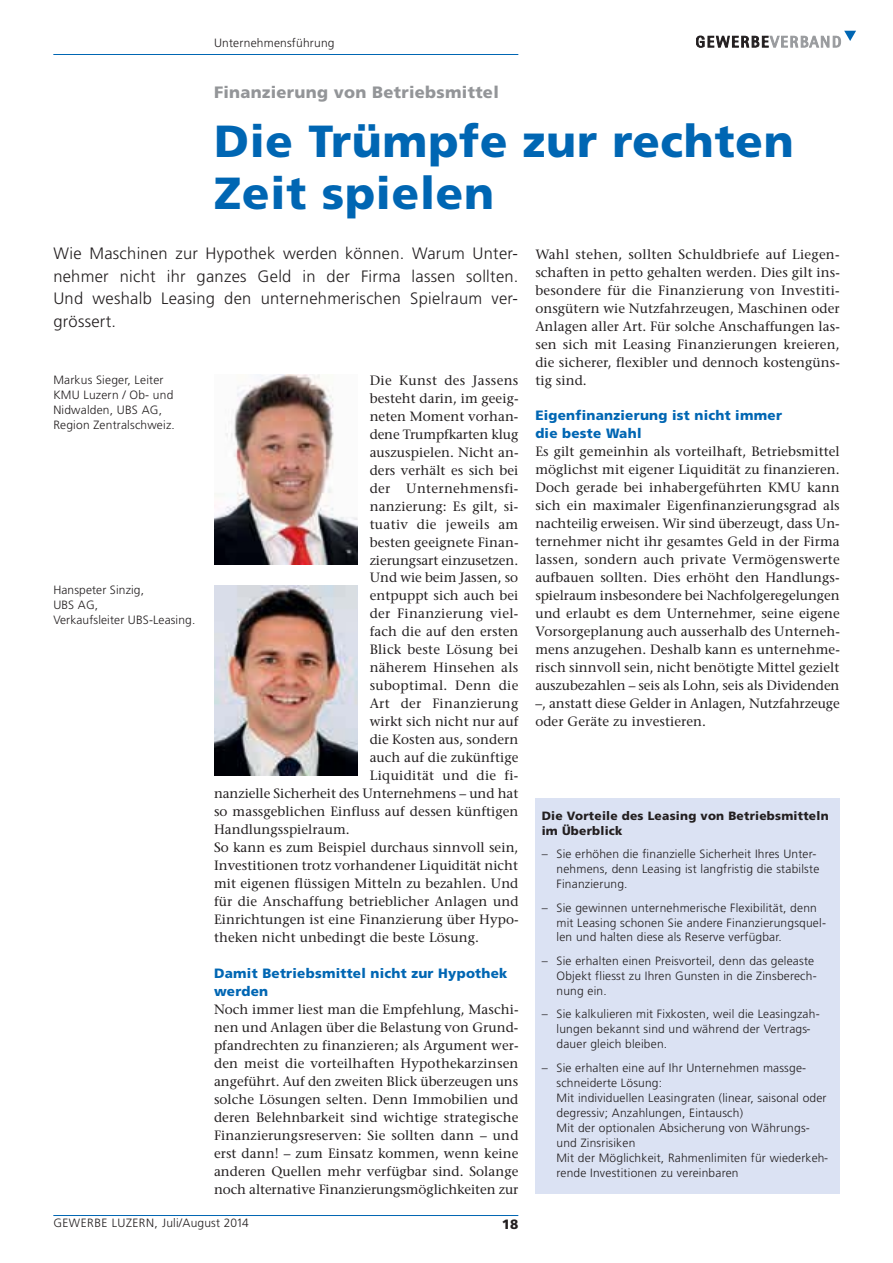
<style>
.page{position:relative;width:893px;height:1263px;background:#fff}
.page>*{position:absolute;margin:0;border:0;box-sizing:border-box;transform-origin:0 0}
.t1{font:900 45px/52.5px "Frutiger";letter-spacing:.02em;color:#0066b3}
.t2{font:300 16.5px/22.5px "Frutiger";letter-spacing:.015em;color:#231f20;text-align:justify}
.t3{font:900 16.5px "Frutiger";letter-spacing:.02em;color:#939598}
.t4{font:13.5px/18px "Stone Serif";letter-spacing:.005em;color:#231f20;text-align:justify}
.t5{font:13.5px "Stone Serif";letter-spacing:.025em;color:#231f20}
.t6{font:900 13.5px/18px "Frutiger";letter-spacing:.02em;color:#0066b3}
.t7{font:900 13.5px "Frutiger";color:#231f20}
.t8{font:300 12px/15px "Frutiger";letter-spacing:.015em;color:#231f20}
.t9{font:900 12px/15px "Frutiger";letter-spacing:.02em;color:#231f20}
</style>
<div class="page">
<svg style="left:696px;top:31px;width:160px;height:17px"></svg>
<hr style="left:53px;top:54px;width:465px;height:1px;background:#0066b3">
<hr style="left:53px;top:1215px;width:465px;height:1px;background:#0066b3">
<div style="left:535px;top:798px;width:304px;height:396px;background:#dbe2f3"></div>
<img style="left:214px;top:374px;width:143px;height:190px">
<img style="left:214px;top:586px;width:143px;height:189px">
<p class="t8" style="left:214px;top:37px;width:122px">Unternehmensführung</p>
<p class="t3" style="left:214px;top:86px;width:286px">Finanzierung von Betriebsmittel</p>
<h1 class="t1" style="left:214px;top:118px;width:581px">Die Trümpfe zur rechten<br>Zeit spielen</h1>
<p class="t2" style="left:53px;top:244px;width:466px">Wie Maschinen zur Hypothek werden können. Warum Unter&shy;nehmer nicht ihr ganzes Geld in der Firma lassen sollten.<br>Und weshalb Leasing den unternehmerischen Spielraum ver&shy;grössert.</p>
<p class="t4" style="left:535px;top:246px;width:306px">Wahl stehen, sollten Schuldbriefe auf Liegen&shy;schaften in petto gehalten werden. Dies gilt ins&shy;besondere für die Finanzierung von Investiti&shy;onsgütern wie Nutzfahrzeugen, Maschinen oder Anlagen aller Art. Für solche Anschaffungen las&shy;sen sich mit Leasing Finanzierungen kreieren, die sicherer, flexibler und dennoch kostengüns&shy;tig sind.</p>
<p class="t6" style="left:535px;top:408px;width:248px">Eigenfinanzierung ist nicht immer die beste Wahl</p>
<p class="t4" style="left:535px;top:444px;width:306px">Es gilt gemeinhin als vorteilhaft, Betriebsmittel möglichst mit eigener Liquidität zu finanzieren.<br>Doch gerade bei inhabergeführten KMU kann sich ein maximaler Eigenfinanzierungsgrad als nachteilig erweisen. Wir sind überzeugt, dass Un&shy;ternehmer nicht ihr gesamtes Geld in der Firma lassen, sondern auch private Vermögenswerte aufbauen sollten. Dies erhöht den Handlungs&shy;spielraum insbesondere bei Nachfolgeregelungen und erlaubt es dem Unternehmer, seine eigene Vorsorgeplanung auch ausserhalb des Unterneh&shy;mens anzugehen. Deshalb kann es unternehme&shy;risch sinnvoll sein, nicht benötigte Mittel gezielt auszubezahlen – seis als Lohn, seis als Dividenden –, anstatt diese Gelder in Anlagen, Nutzfahrzeuge oder Geräte zu investieren.</p>
<p class="t5" style="left:369px;top:375px;width:150px">Die Kunst des Jassens</p>
<p class="t4" style="left:369px;top:390px;width:150px">besteht darin, im geeig-</p>
<p class="t4" style="left:369px;top:408px;width:150px">neten Moment vorhan-</p>
<p class="t4" style="left:369px;top:426px;width:150px">dene Trumpfkarten klug</p>
<p class="t4" style="left:369px;top:444px;width:150px">auszuspielen. Nicht an-</p>
<p class="t4" style="left:369px;top:462px;width:150px">ders verhält es sich bei</p>
<p class="t5" style="left:369px;top:483px;width:150px">der Unternehmensfi-</p>
<p class="t4" style="left:369px;top:498px;width:150px">nanzierung: Es gilt, si-</p>
<p class="t5" style="left:369px;top:519px;width:150px">tuativ die jeweils am</p>
<p class="t4" style="left:369px;top:534px;width:150px">besten geeignete Finan-</p>
<p class="t4" style="left:369px;top:552px;width:150px">zierungsart einzusetzen.</p>
<p class="t4" style="left:369px;top:570px;width:150px">Und wie beim Jassen, so</p>
<p class="t4" style="left:369px;top:588px;width:150px">entpuppt sich auch bei</p>
<p class="t5" style="left:369px;top:609px;width:150px">der Finanzierung viel-</p>
<p class="t4" style="left:369px;top:624px;width:150px">fach die auf den ersten</p>
<p class="t4" style="left:369px;top:642px;width:150px">Blick beste Lösung bei</p>
<p class="t4" style="left:369px;top:660px;width:150px">näherem Hinsehen als</p>
<p class="t5" style="left:369px;top:680px;width:150px">suboptimal. Denn die</p>
<p class="t5" style="left:369px;top:698px;width:150px">Art der Finanzierung</p>
<p class="t4" style="left:369px;top:714px;width:150px">wirkt sich nicht nur auf</p>
<p class="t4" style="left:369px;top:732px;width:150px">die Kosten aus, sondern</p>
<p class="t4" style="left:369px;top:750px;width:150px">auch auf die zukünftige</p>
<p class="t5" style="left:369px;top:770px;width:150px">Liquidität und die fi-</p>
<p class="t4" style="left:214px;top:786px;width:306px">nanzielle Sicherheit des Unternehmens – und hat</p>
<p class="t4" style="left:214px;top:804px;width:306px">so massgeblichen Einfluss auf dessen künftigen</p>
<p class="t4" style="left:214px;top:822px;width:137px">Handlungsspielraum.</p>
<p class="t4" style="left:214px;top:840px;width:306px">So kann es zum Beispiel durchaus sinnvoll sein,</p>
<p class="t4" style="left:214px;top:858px;width:305px">Investitionen trotz vorhandener Liquidität nicht</p>
<p class="t4" style="left:214px;top:876px;width:306px">mit eigenen flüssigen Mitteln zu bezahlen. Und</p>
<p class="t4" style="left:214px;top:894px;width:306px">für die Anschaffung betrieblicher Anlagen und</p>
<p class="t4" style="left:214px;top:912px;width:306px">Einrichtungen ist eine Finanzierung über Hypo-</p>
<p class="t4" style="left:214px;top:930px;width:266px">theken nicht unbedingt die beste Lösung.</p>
<p class="t6" style="left:214px;top:965px;width:295px">Damit Betriebsmittel nicht zur Hypothek werden</p>
<p class="t4" style="left:214px;top:1002px;width:306px">Noch immer liest man die Empfehlung, Maschi&shy;nen und Anlagen über die Belastung von Grund&shy;pfandrechten zu finanzieren; als Argument wer&shy;den meist die vorteilhaften Hypothekarzinsen angeführt. Auf den zweiten Blick überzeugen uns solche Lösungen selten. Denn Immobilien und deren Belehnbarkeit sind wichtige strategische Finanzierungsreserven: Sie sollten dann – und erst dann! – zum Einsatz kommen, wenn keine anderen Quellen mehr verfügbar sind. Solange noch alternative Finanzierungsmöglichkeiten zur</p>
<p class="t8" style="left:53px;top:373px;width:123px">Markus Sieger, Leiter<br>KMU Luzern / Ob- und<br>Nidwalden, UBS AG,<br>Region Zentralschweiz.</p>
<p class="t8" style="left:53px;top:583px;width:143px">Hanspeter Sinzig,<br>UBS AG,<br>Verkaufsleiter UBS-Leasing.</p>
<p class="t9" style="left:541px;top:809px;width:288px">Die Vorteile des Leasing von Betriebsmitteln im Überblick</p>
<p class="t8" style="left:556px;top:847px;width:264px;text-indent:-15px">– Sie erhöhen die finanzielle Sicherheit Ihres Unter&shy;nehmens, denn Leasing ist langfristig die stabilste<br>Finanzierung.</p>
<p class="t8" style="left:556px;top:901px;width:271px;text-indent:-15px">– Sie gewinnen unternehmerische Flexibilität, denn mit Leasing schonen Sie andere Finanzierungsquel&shy;len und halten diese als Reserve verfügbar.</p>
<p class="t8" style="left:556px;top:954px;width:262px;text-indent:-15px">– Sie erhalten einen Preisvorteil, denn das geleaste<br>Objekt fliesst zu Ihren Gunsten in die Zinsberech&shy;nung ein.</p>
<p class="t8" style="left:556px;top:1008px;width:265px;text-indent:-15px">– Sie kalkulieren mit Fixkosten, weil die Leasingzah&shy;lungen bekannt sind und während der Vertrags&shy;dauer gleich bleiben.</p>
<p class="t8" style="left:556px;top:1061px;width:273px;text-indent:-15px">– Sie erhalten eine auf Ihr Unternehmen massge&shy;schneiderte Lösung:<br>Mit individuellen Leasingraten (linear, saisonal oder degressiv; Anzahlungen, Eintausch)<br>Mit der optionalen Absicherung von Währungs&shy;und Zinsrisiken<br>Mit der Möglichkeit, Rahmenlimiten für wiederkeh&shy;rende Investitionen zu vereinbaren</p>
<p class="t8" style="left:53px;top:1217px;width:197px">GEWERBE LUZERN, Juli/August 2014</p>
<p class="t7" style="left:502px;top:1218px;width:18px">18</p>
</div>
